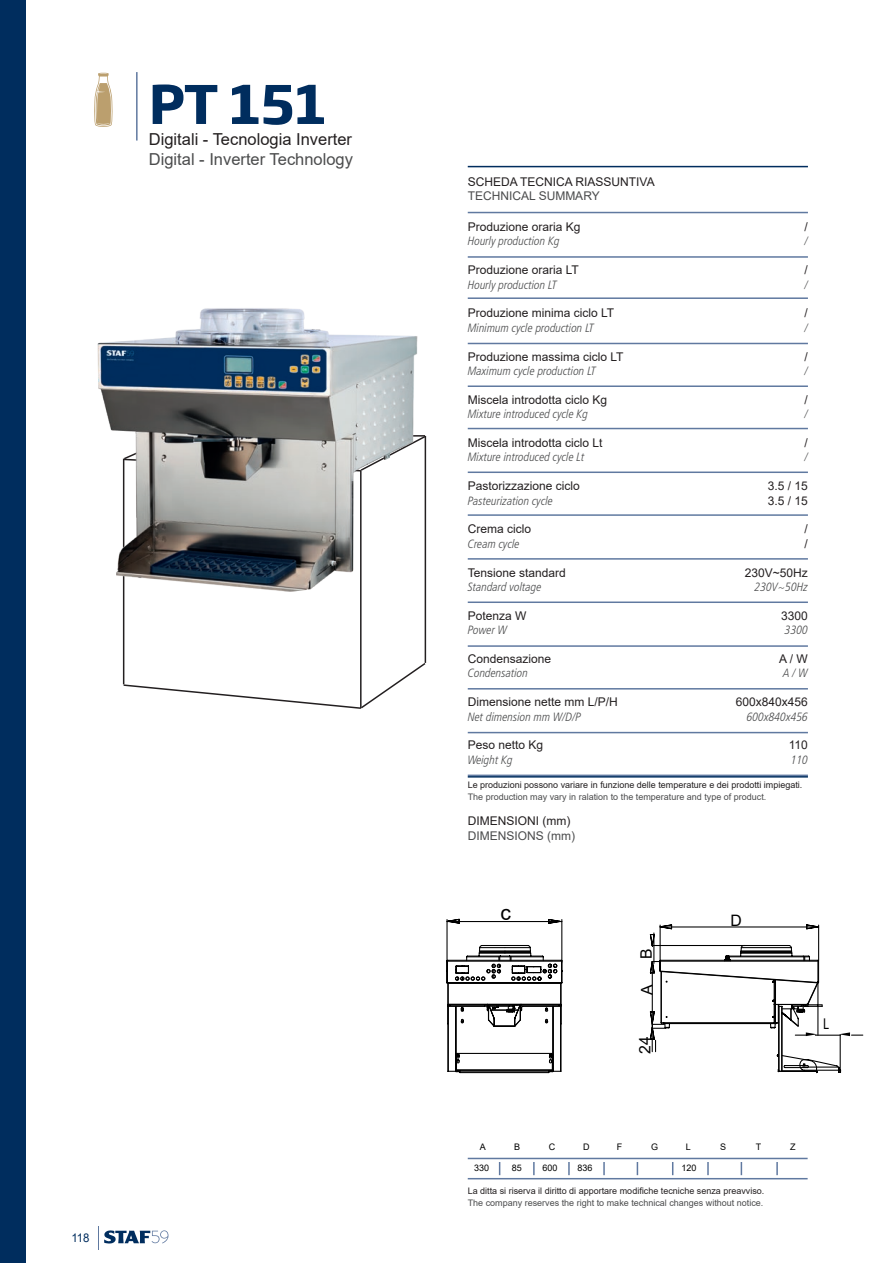
<style>
.page{position:relative;width:893px;height:1263px;background:#fff}
.page>*{position:absolute;margin:0;border:0;box-sizing:border-box;transform-origin:0 0}
.t1{font:700 52.5px "Soho Gothic Pro";color:#002d5e}
.t2{font:21px "Arial";color:#000}
.t3{font:16.5px "Arial";color:#231f20}
.t4{font:16.5px "Arial";color:#4b4c4d}
.t5{font:15.75px "Arial";color:#000}
.t6{font:15.75px "Myriad Pro";color:#000;scale:.8 1}
.t7{font:12px/14.4px "Arial";color:#231f20}
.t8{font:12px "Frutiger LT 48 Lt Cn It";color:#4b4c4d}
.t9{font:12px "Arial";color:#4b4c4d}
.t10{font:12px "Arial";color:#002d5e;scale:.95 1}
.t11{font:9px "Arial";color:#231f20}
.t12{font:9px "Arial";color:#4b4c4d}
.t13{font:9px "Arial";color:#000}
</style>
<div class="page">
<svg style="left:98px;top:1226px;width:70px;height:24px"></svg>
<hr style="left:136px;top:72px;width:2px;height:69px;background:#6079a0">
<hr style="left:468px;top:471px;width:340px;height:2px;background:#6079a0">
<hr style="left:468px;top:732px;width:340px;height:1px;background:#6079a0">
<hr style="left:468px;top:688px;width:340px;height:1px;background:#6079a0">
<hr style="left:468px;top:212px;width:340px;height:1px;background:#6079a0">
<hr style="left:468px;top:166px;width:340px;height:1px;background:#002d5e">
<hr style="left:468px;top:256px;width:340px;height:2px;background:#6079a0">
<hr style="left:468px;top:297px;width:340px;height:2px;background:#6079a0">
<hr style="left:468px;top:343px;width:340px;height:1px;background:#6079a0">
<hr style="left:468px;top:385px;width:340px;height:2px;background:#6079a0">
<hr style="left:468px;top:428px;width:340px;height:1px;background:#6079a0">
<hr style="left:468px;top:514px;width:340px;height:2px;background:#6079a0">
<hr style="left:468px;top:558px;width:340px;height:2px;background:#6079a0">
<hr style="left:468px;top:601px;width:340px;height:2px;background:#6079a0">
<hr style="left:468px;top:645px;width:340px;height:2px;background:#6079a0">
<hr style="left:468px;top:774px;width:340px;height:2px;background:#6079a0">
<hr style="left:468px;top:776px;width:340px;height:1px;background:#002d5e">
<div style="left:0;top:0;width:25px;height:1263px;background:#002d5e"></div>
<svg style="left:446px;top:918px;width:418px;height:156px"></svg>
<hr style="left:468px;top:1158px;width:340px;height:1px;background:#6079a0">
<hr style="left:468px;top:1178px;width:340px;height:1px;background:#6079a0">
<svg style="left:499px;top:1162px;width:1px;height:13px"></svg>
<svg style="left:533px;top:1162px;width:2px;height:13px"></svg>
<svg style="left:568px;top:1162px;width:2px;height:13px"></svg>
<svg style="left:603px;top:1162px;width:2px;height:13px"></svg>
<svg style="left:637px;top:1162px;width:1px;height:13px"></svg>
<svg style="left:672px;top:1162px;width:1px;height:13px"></svg>
<svg style="left:741px;top:1162px;width:1px;height:13px"></svg>
<svg style="left:707px;top:1162px;width:2px;height:13px"></svg>
<svg style="left:776px;top:1162px;width:2px;height:13px"></svg>
<hr style="left:123px;top:459px;width:1px;height:225px;background:#231f20">
<hr style="left:425px;top:436px;width:1px;height:227px;background:#231f20">
<svg style="left:122px;top:661px;width:305px;height:48px"></svg>
<hr style="left:360px;top:471px;width:2px;height:237px;background:#231f20">
<img style="left:97px;top:308px;width:330px;height:308px">
<svg style="left:94px;top:73px;width:19px;height:54px"></svg>
<h1 class="t1" style="left:149px;top:63px;width:179px">PT 151</h1>
<h3 class="t3" style="left:149px;top:128px;width:205px">Digitali - Tecnologia Inverter</h3>
<h3 class="t4" style="left:149px;top:148px;width:206px">Digital - Inverter Technology</h3>
<p class="t10" style="left:71px;top:1229px;width:21px">118</p>
<p class="t7" style="left:468px;top:174px;width:188px">SCHEDA TECNICA RIASSUNTIVA</p>
<p class="t9" style="left:468px;top:188px;width:134px">TECHNICAL SUMMARY</p>
<p class="t7" style="left:468px;top:219px;width:114px">Produzione oraria Kg</p>
<p class="t8" style="left:468px;top:234px;width:94px">Hourly production Kg</p>
<p class="t7" style="left:468px;top:263px;width:113px">Produzione oraria LT</p>
<p class="t8" style="left:468px;top:278px;width:91px">Hourly production LT</p>
<p class="t7" style="left:468px;top:306px;width:148px">Produzione minima ciclo LT</p>
<p class="t8" style="left:468px;top:321px;width:128px">Minimum cycle production LT</p>
<p class="t7" style="left:468px;top:349px;width:157px">Produzione massima ciclo LT</p>
<p class="t8" style="left:468px;top:364px;width:130px">Maximum cycle production LT</p>
<p class="t7" style="left:468px;top:392px;width:141px">Miscela introdotta ciclo Kg</p>
<p class="t8" style="left:468px;top:407px;width:122px">Mixture introduced cycle Kg</p>
<p class="t7" style="left:468px;top:435px;width:136px">Miscela introdotta ciclo Lt</p>
<p class="t8" style="left:468px;top:450px;width:118px">Mixture introduced cycle Lt</p>
<p class="t7" style="left:468px;top:479px;width:114px">Pastorizzazione ciclo</p>
<p class="t8" style="left:468px;top:494px;width:87px">Pasteurization cycle</p>
<p class="t7" style="left:468px;top:522px;width:65px">Crema ciclo</p>
<p class="t8" style="left:468px;top:537px;width:53px">Cream cycle</p>
<p class="t7" style="left:468px;top:565px;width:100px">Tensione standard</p>
<p class="t8" style="left:468px;top:580px;width:75px">Standard voltage</p>
<p class="t7" style="left:468px;top:608px;width:60px">Potenza W</p>
<p class="t8" style="left:468px;top:623px;width:41px">Power W</p>
<p class="t7" style="left:468px;top:651px;width:85px">Condensazione</p>
<p class="t8" style="left:468px;top:666px;width:62px">Condensation</p>
<p class="t7" style="left:468px;top:695px;width:152px">Dimensione nette mm L/P/H</p>
<p class="t8" style="left:468px;top:710px;width:115px">Net dimension mm W/D/P</p>
<p class="t7" style="left:468px;top:738px;width:77px">Peso netto Kg</p>
<p class="t8" style="left:468px;top:753px;width:47px">Weight Kg</p>
<p class="t7" style="left:805px;top:219px;width:5px">/</p>
<p class="t8" style="left:805px;top:234px;width:5px">/</p>
<p class="t7" style="left:805px;top:263px;width:5px">/</p>
<p class="t8" style="left:805px;top:278px;width:5px">/</p>
<p class="t7" style="left:805px;top:306px;width:5px">/</p>
<p class="t8" style="left:805px;top:321px;width:5px">/</p>
<p class="t7" style="left:805px;top:349px;width:5px">/</p>
<p class="t8" style="left:805px;top:364px;width:5px">/</p>
<p class="t7" style="left:805px;top:392px;width:5px">/</p>
<p class="t8" style="left:805px;top:407px;width:5px">/</p>
<p class="t7" style="left:805px;top:435px;width:5px">/</p>
<p class="t8" style="left:805px;top:450px;width:5px">/</p>
<p class="t7" style="left:768px;top:479px;width:42px">3.5 / 15<br>3.5 / 15</p>
<p class="t7" style="left:805px;top:522px;width:5px">/ /</p>
<p class="t7" style="left:745px;top:565px;width:65px">230V~50Hz</p>
<p class="t8" style="left:755px;top:580px;width:55px">230V~50Hz</p>
<p class="t7" style="left:781px;top:608px;width:28px">3300</p>
<p class="t8" style="left:785px;top:623px;width:25px">3300</p>
<p class="t7" style="left:779px;top:651px;width:30px">A / W</p>
<p class="t8" style="left:783px;top:666px;width:26px">A / W</p>
<p class="t7" style="left:736px;top:695px;width:74px">600x840x456</p>
<p class="t8" style="left:747px;top:710px;width:63px">600x840x456</p>
<p class="t7" style="left:789px;top:738px;width:21px">110</p>
<p class="t8" style="left:791px;top:753px;width:19px">110</p>
<p class="t11" style="left:468px;top:779px;width:336px">Le produzioni possono variare in funzione delle temperature e dei prodotti impiegati.</p>
<p class="t12" style="left:468px;top:791px;width:300px">The production may vary in ralation to the temperature and type of product.</p>
<p class="t7" style="left:468px;top:814px;width:104px">DIMENSIONI (mm)</p>
<p class="t9" style="left:468px;top:827px;width:109px">DIMENSIONS (mm)</p>
<h2 class="t2" style="left:500px;top:898px;width:12px">c</h2>
<h3 class="t5" style="left:635px;top:959px;width:12px;rotate:-90deg">B</h3>
<h3 class="t5" style="left:636px;top:995px;width:12px;rotate:-90deg">A</h3>
<h3 class="t5" style="left:634px;top:1054px;width:19px;rotate:-90deg">24</h3>
<h3 class="t5" style="left:730px;top:909px;width:13px">D</h3>
<h3 class="t6" style="left:823px;top:1014px;width:9px">L</h3>
<p class="t13" style="left:480px;top:1141px;width:8px">A</p>
<p class="t13" style="left:514px;top:1141px;width:8px">B</p>
<p class="t13" style="left:583px;top:1141px;width:8px">D</p>
<p class="t13" style="left:651px;top:1141px;width:9px">G</p>
<p class="t13" style="left:720px;top:1141px;width:8px">S</p>
<p class="t13" style="left:790px;top:1141px;width:7px">Z</p>
<p class="t13" style="left:474px;top:1161px;width:17px">330</p>
<p class="t13" style="left:512px;top:1161px;width:12px">85</p>
<p class="t13" style="left:542px;top:1161px;width:17px">600</p>
<p class="t13" style="left:577px;top:1161px;width:17px">836</p>
<p class="t13" style="left:681px;top:1161px;width:17px">120</p>
<p class="t13" style="left:549px;top:1141px;width:8px">C</p>
<p class="t13" style="left:617px;top:1141px;width:7px">F</p>
<p class="t13" style="left:686px;top:1141px;width:7px">L</p>
<p class="t13" style="left:756px;top:1141px;width:7px">T</p>
<p class="t11" style="left:468px;top:1184px;width:298px">La ditta si riserva il diritto di apportare modifiche tecniche senza preavviso.</p>
<p class="t12" style="left:468px;top:1196px;width:297px">The company reserves the right to make technical changes without notice.</p>
</div>
